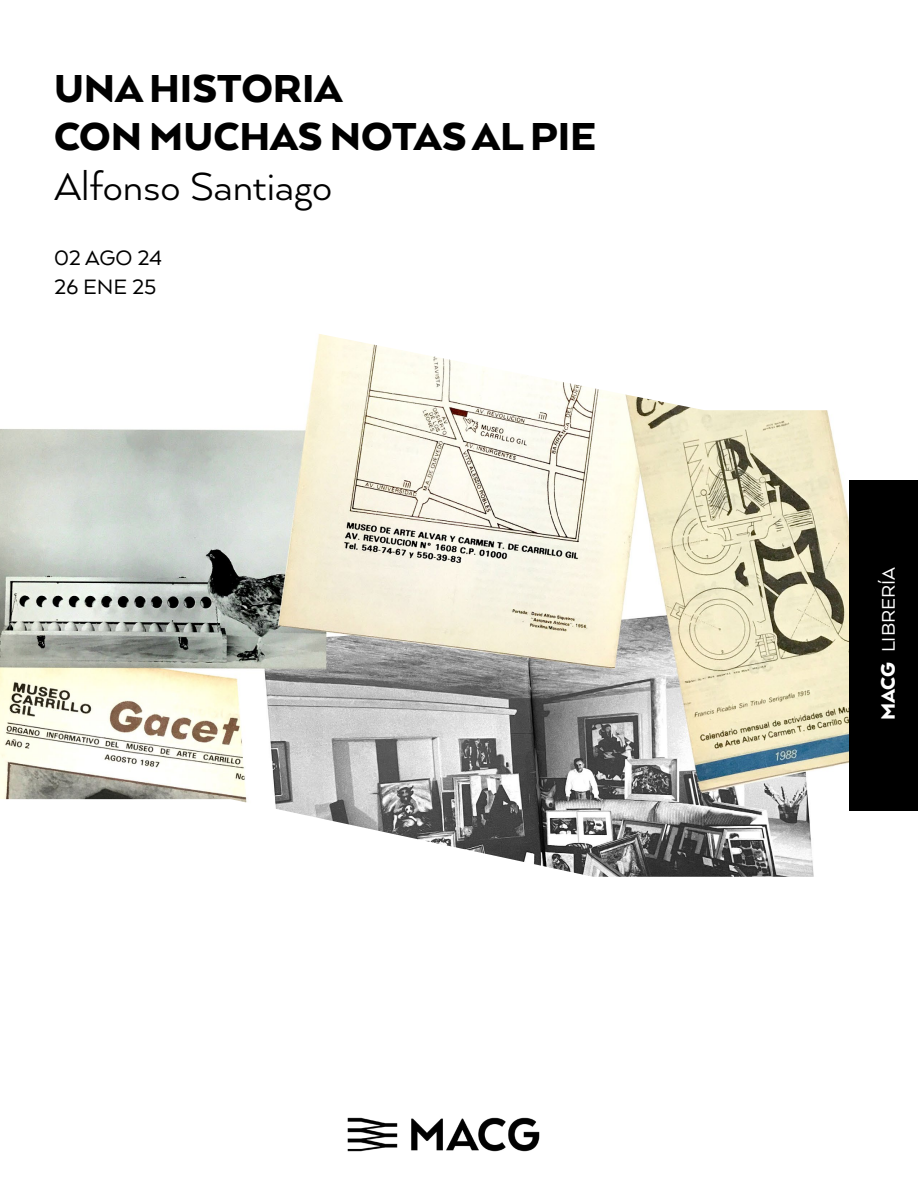
<style>
.page{position:relative;width:918px;height:1188px;background:#fff}
.page>*{position:absolute;margin:0;border:0;box-sizing:border-box;transform-origin:0 0}
.t1{font:900 45px/48px "Arquitecta";color:#000}
.t2{font:45px "Arquitecta";color:#000}
.t3{font:24px/28.8px "Arquitecta";color:#000}
.t4{font:21px "Arquitecta";color:#fff}
.s1{font-weight:900;font-size:22.5px}
</style>
<div class="page">
<img style="left:0;top:334px;width:849px;height:543px">
<div style="left:849px;top:480px;width:69px;height:331px;background:#000"></div>
<img style="left:347px;top:1117px;width:193px;height:35px">
<p class="t1" style="left:54px;top:63px;width:544px">UNA HISTORIA<br>CON MUCHAS NOTAS AL PIE</p>
<p class="t2" style="left:54px;top:159px;width:280px">Alfonso Santiago</p>
<p class="t3" style="left:54px;top:243px;width:110px">02 AGO 24<br>26 ENE 25</p>
<p class="t4" style="left:876px;top:720px;width:154px;rotate:-90deg"><span class="s1">MACG</span> LIBRERÍA</p>
</div>
